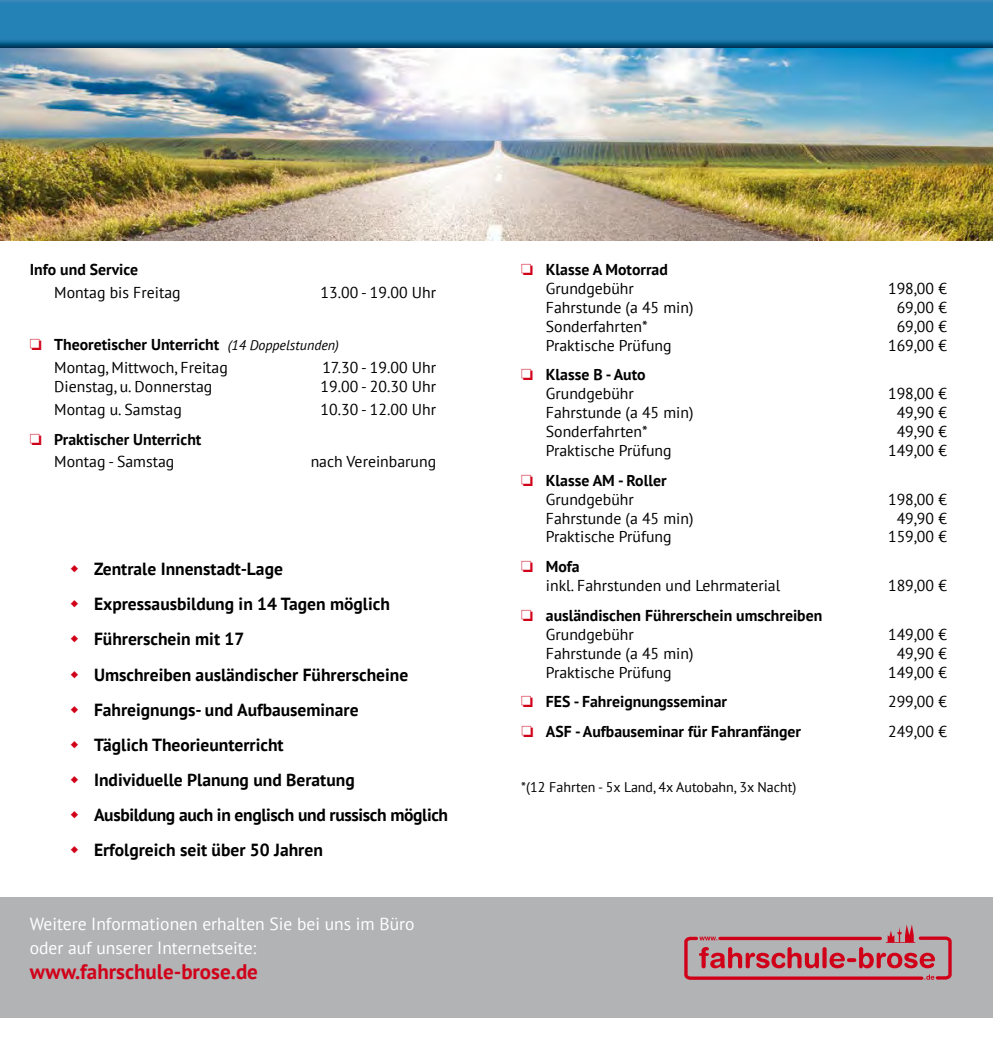
<style>
.page{position:relative;width:993px;height:1052px;background:#fff}
.page>*{position:absolute;margin:0;border:0;box-sizing:border-box;transform-origin:0 0}
.t1{font:700 21px "PT Sans";color:#d10019}
.t2{font:700 17.5px/35px "PT Sans";color:#000}
.t3{font:17.5px/24.5px "PT Sans";color:#fff}
.t4{font:15.75px/18.9px "PT Sans";color:#000}
.t5{font:700 15.75px/18.9px "PT Sans";color:#000}
.t6{font:14px "PT Sans";color:#000}
.s1{color:#d10019}
.s2{font-weight:400;font-style:italic;font-size:14px}
.s3{font-weight:400}
.s4{font-weight:700}
</style>
<div class="page">
<img style="left:0;top:0;width:992px;height:241px">
<div style="left:0;top:897px;width:992px;height:120px;background:#b1b3b4"></div>
<svg style="left:684px;top:925px;width:267px;height:55px"></svg>
<p class="t5" style="left:30px;top:259px;width:110px">Info und Service</p>
<p class="t4" style="left:54px;top:282px;width:128px">Montag bis Freitag</p>
<p class="t4" style="left:320px;top:282px;width:117px">13.00 - 19.00 Uhr</p>
<p class="t5" style="left:54px;top:333px;width:286px;line-height:22.8px;text-indent:-25px"><span class="s1">❏</span> Theoretischer Unterricht <span class="s2">(14 Doppelstunden)<br></span><span class="s3">Montag, Mittwoch, Freitag</span></p>
<p class="t4" style="left:322px;top:357px;width:115px">17.30 - 19.00 Uhr</p>
<p class="t4" style="left:54px;top:377px;width:159px">Dienstag, u. Donnerstag</p>
<p class="t4" style="left:320px;top:377px;width:117px">19.00 - 20.30 Uhr</p>
<p class="t4" style="left:54px;top:399px;width:129px">Montag u. Samstag</p>
<p class="t4" style="left:320px;top:399px;width:117px">10.30 - 12.00 Uhr</p>
<p class="t5" style="left:30px;top:427px;width:173px;line-height:22.8px;text-align:center"><span class="s1">❏</span> Praktischer Unterricht<br><span class="s3">Montag - Samstag</span></p>
<p class="t4" style="left:310px;top:452px;width:127px">nach Vereinbarung</p>
<p class="t2" style="left:94px;top:551px;width:355px">Zentrale Innenstadt-Lage<br>Expressausbildung in 14 Tagen möglich Führerschein mit 17<br>Umschreiben ausländischer Führerscheine Fahreignungs- und Aufbauseminare<br>Täglich Theorieunterricht<br>Individuelle Planung und Beratung<br>Ausbildung auch in englisch und russisch möglich Erfolgreich seit über 50 Jahren</p>
<p class="t3" style="left:30px;top:911px;width:386px">Weitere Informationen erhalten Sie bei uns im Büro oder auf unserer Internetseite:</p>
<h1 class="t1" style="left:30px;top:957px;width:230px">www.fahrschule-brose.de</h1>
<p class="t5" style="left:545px;top:260px;width:123px;text-indent:-25px"><span class="s1">❏</span> Klasse A Motorrad<br><span class="s3">Grundgebühr</span></p>
<p class="t4" style="left:887px;top:278px;width:60px">198,00 €</p>
<p class="t4" style="left:545px;top:297px;width:149px">Fahrstunde (a 45 min)</p>
<p class="t4" style="left:896px;top:297px;width:52px">69,00 €</p>
<p class="t4" style="left:545px;top:316px;width:103px">Sonderfahrten*</p>
<p class="t4" style="left:896px;top:316px;width:52px">69,00 €</p>
<p class="t4" style="left:545px;top:335px;width:127px">Praktische Prüfung</p>
<p class="t4" style="left:887px;top:335px;width:60px">169,00 €</p>
<p class="t5" style="left:545px;top:365px;width:101px;text-indent:-25px"><span class="s1">❏</span> Klasse B - Auto<br><span class="s3">Grundgebühr</span></p>
<p class="t4" style="left:887px;top:384px;width:60px">198,00 €</p>
<p class="t4" style="left:545px;top:403px;width:149px">Fahrstunde (a 45 min)</p>
<p class="t4" style="left:896px;top:403px;width:52px">49,90 €</p>
<p class="t4" style="left:545px;top:422px;width:103px">Sonderfahrten*</p>
<p class="t4" style="left:896px;top:422px;width:52px">49,90 €</p>
<p class="t4" style="left:545px;top:440px;width:127px">Praktische Prüfung</p>
<p class="t4" style="left:887px;top:440px;width:60px">149,00 €</p>
<p class="t5" style="left:521px;top:470px;width:147px;text-align:center"><span class="s1">❏</span> Klasse AM - Roller<br><span class="s3">Grundgebühr</span></p>
<p class="t4" style="left:887px;top:489px;width:60px">198,00 €</p>
<p class="t4" style="left:545px;top:508px;width:149px">Fahrstunde (a 45 min)</p>
<p class="t4" style="left:896px;top:508px;width:52px">49,90 €</p>
<p class="t4" style="left:545px;top:527px;width:127px">Praktische Prüfung</p>
<p class="t4" style="left:887px;top:527px;width:60px">159,00 €</p>
<p class="t4" style="left:545px;top:557px;width:236px;text-indent:-25px"><span class="s1">❏</span> <span class="s4">Mofa<br></span>inkl. Fahrstunden und Lehrmaterial</p>
<p class="t4" style="left:887px;top:576px;width:60px">189,00 €</p>
<p class="t5" style="left:545px;top:605px;width:278px;text-indent:-25px"><span class="s1">❏</span> ausländischen Führerschein umschreiben<br><span class="s3">Grundgebühr</span></p>
<p class="t4" style="left:887px;top:624px;width:60px">149,00 €</p>
<p class="t4" style="left:545px;top:643px;width:149px">Fahrstunde (a 45 min)</p>
<p class="t4" style="left:896px;top:643px;width:52px">49,90 €</p>
<p class="t4" style="left:545px;top:662px;width:127px">Praktische Prüfung</p>
<p class="t4" style="left:887px;top:662px;width:60px">149,00 €</p>
<p class="t5" style="left:521px;top:692px;width:207px"><span class="s1">❏</span> FES - Fahreignungsseminar</p>
<p class="t4" style="left:887px;top:692px;width:60px">299,00 €</p>
<p class="t5" style="left:521px;top:722px;width:281px"><span class="s1">❏</span> ASF - Aufbauseminar für Fahranfänger</p>
<p class="t4" style="left:887px;top:722px;width:60px">249,00 €</p>
<p class="t6" style="left:521px;top:778px;width:277px">*(12 Fahrten - 5x Land, 4x Autobahn, 3x Nacht)</p>
</div>
